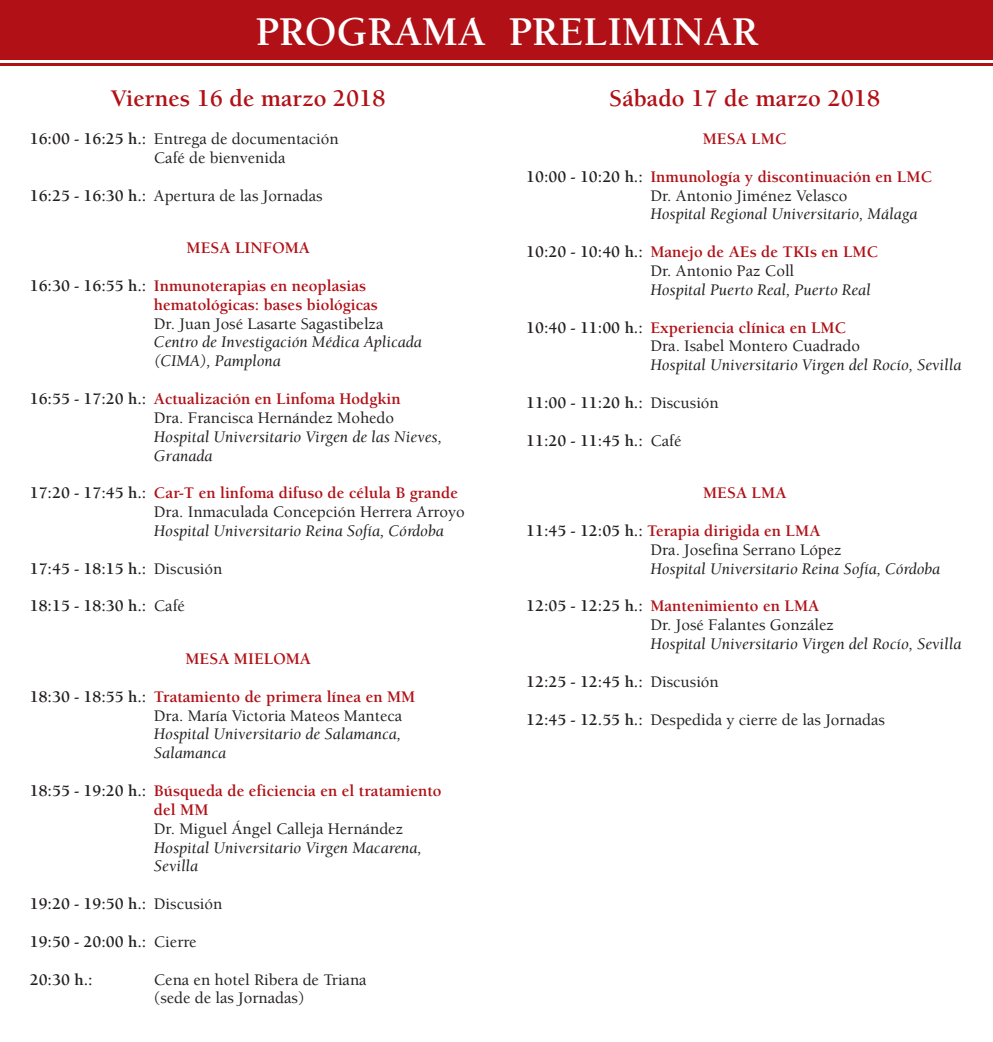
<style>
.page{position:relative;width:993px;height:1042px;background:#fff}
.page>*{position:absolute;margin:0;border:0;box-sizing:border-box;transform-origin:0 0}
.t1{font:700 42px "Berkeley LT";color:#fff}
.t2{font:700 24.5px "Berkeley LT";color:#b01016}
.t3{font:500 16.62px/18.9px "Berkeley LT";color:#231f20}
.t4{font:italic 16.62px/18.9px "Berkeley LT";color:#231f20}
.t5{font:700 16.62px/18.9px "Berkeley LT";color:#b01016}
.t6{font:700 16.62px "Berkeley LT";color:#231f20}
.s1{font-weight:700}
.s2{color:#231f20}
.s3{font-weight:500;color:#231f20}
.s4{font-weight:700;color:#b01016}
.s5{font-weight:500}
</style>
<div class="page">
<div style="left:0;top:0;width:992px;height:60px;background:#b01016"></div>
<hr style="left:0;top:63px;width:992px;height:3px;background:#b01016">
<h1 class="t1" style="left:255px;top:15px;width:504px">PROGRAMA PRELIMINAR</h1>
<h2 class="t2" style="left:111px;top:89px;width:276px">Viernes 16 de marzo 2018</h2>
<p class="t3" style="left:154px;top:131px;width:186px;text-indent:-124px"><span class="s1">16:00 - 16:25 h.:</span> Entrega de documentación<br>Café de bienvenida</p>
<p class="t3" style="left:30px;top:187px;width:294px"><span class="s1">16:25 - 16:30 h.:</span> Apertura de las Jornadas</p>
<p class="t5" style="left:186px;top:240px;width:125px">MESA LINFOMA</p>
<p class="t5" style="left:154px;top:277px;width:225px;text-indent:-124px"><span class="s2">16:30 - 16:55 h.:</span> Inmunoterapias en neoplasias hematológicas: bases biológicas</p>
<p class="t3" style="left:154px;top:315px;width:231px">Dr. Juan José Lasarte Sagastibelza</p>
<p class="t4" style="left:154px;top:334px;width:269px">Centro de Investigación Médica Aplicada (CIMA), Pamplona</p>
<p class="t5" style="left:154px;top:391px;width:248px;text-indent:-124px"><span class="s2">16:55 - 17:20 h.:</span> Actualización en Linfoma Hodgkin<br><span class="s3">Dra. Francisca Hernández Mohedo</span></p>
<p class="t4" style="left:154px;top:428px;width:289px">Hospital Universitario Virgen de las Nieves,<br>Granada</p>
<p class="t3" style="left:154px;top:485px;width:312px;text-indent:-124px"><span class="s1">17:20 - 17:45 h.:</span> <span class="s4">Car-T en linfoma difuso de célula B grande<br></span>Dra. Inmaculada Concepción Herrera Arroyo</p>
<p class="t4" style="left:154px;top:523px;width:291px">Hospital Universitario Reina Sofía, Córdoba</p>
<p class="t6" style="left:30px;top:562px;width:194px">17:45 - 18:15 h.: <span class="s5">Discusión</span></p>
<p class="t6" style="left:30px;top:599px;width:157px">18:15 - 18:30 h.: <span class="s5">Café</span></p>
<p class="t5" style="left:185px;top:651px;width:127px">MESA MIELOMA</p>
<p class="t3" style="left:154px;top:688px;width:263px;text-indent:-124px"><span class="s1">18:30 - 18:55 h.:</span> <span class="s4">Tratamiento de primera línea en MM<br></span>Dra. María Victoria Mateos Manteca</p>
<p class="t4" style="left:154px;top:726px;width:248px">Hospital Universitario de Salamanca,<br>Salamanca</p>
<p class="t5" style="left:154px;top:782px;width:289px;text-indent:-124px"><span class="s2">18:55 - 19:20 h.:</span> Búsqueda de eficiencia en el tratamiento del MM</p>
<p class="t3" style="left:154px;top:820px;width:250px">Dr. Miguel Ángel Calleja Hernández</p>
<p class="t4" style="left:154px;top:839px;width:269px">Hospital Universitario Virgen Macarena,<br>Sevilla</p>
<p class="t6" style="left:30px;top:897px;width:194px">19:20 - 19:50 h.: <span class="s5">Discusión</span></p>
<p class="t6" style="left:30px;top:935px;width:168px">19:50 - 20:00 h.: <span class="s5">Cierre</span></p>
<p class="t6" style="left:30px;top:972px;width:64px">20:30 h.:</p>
<p class="t3" style="left:154px;top:971px;width:214px">Cena en hotel Ribera de Triana (sede de las Jornadas)</p>
<h2 class="t2" style="left:609px;top:89px;width:272px">Sábado 17 de marzo 2018</h2>
<p class="t5" style="left:702px;top:131px;width:85px">MESA LMC</p>
<p class="t5" style="left:650px;top:168px;width:283px;text-indent:-124px"><span class="s2">10:00 - 10:20 h.:</span> Inmunología y discontinuación en LMC<br><span class="s3">Dr. Antonio Jiménez Velasco</span></p>
<p class="t4" style="left:650px;top:206px;width:268px">Hospital Regional Universitario, Málaga</p>
<p class="t5" style="left:650px;top:244px;width:229px;text-indent:-124px"><span class="s2">10:20 - 10:40 h.:</span> Manejo de AEs de TKIs en LMC<br><span class="s3">Dr. Antonio Paz Coll</span></p>
<p class="t4" style="left:650px;top:281px;width:222px">Hospital Puerto Real, Puerto Real</p>
<p class="t3" style="left:650px;top:319px;width:211px;text-indent:-124px"><span class="s1">10:40 - 11:00 h.:</span> <span class="s4">Experiencia clínica en LMC<br></span>Dra. Isabel Montero Cuadrado</p>
<p class="t4" style="left:650px;top:357px;width:312px">Hospital Universitario Virgen del Rocío, Sevilla</p>
<p class="t6" style="left:526px;top:396px;width:194px">11:00 - 11:20 h.: <span class="s5">Discusión</span></p>
<p class="t6" style="left:526px;top:434px;width:157px">11:20 - 11:45 h.: <span class="s5">Café</span></p>
<p class="t5" style="left:702px;top:485px;width:85px">MESA LMA</p>
<p class="t3" style="left:650px;top:523px;width:193px;text-indent:-124px"><span class="s1">11:45 - 12:05 h.:</span> <span class="s4">Terapia dirigida en LMA<br></span>Dra. Josefina Serrano López</p>
<p class="t4" style="left:650px;top:560px;width:291px">Hospital Universitario Reina Sofía, Córdoba</p>
<p class="t3" style="left:650px;top:598px;width:185px;text-indent:-124px"><span class="s1">12:05 - 12:25 h.:</span> <span class="s4">Mantenimiento en LMA<br></span>Dr. José Falantes González</p>
<p class="t4" style="left:650px;top:636px;width:312px">Hospital Universitario Virgen del Rocío, Sevilla</p>
<p class="t6" style="left:526px;top:675px;width:194px">12:25 - 12:45 h.: <span class="s5">Discusión</span></p>
<p class="t3" style="left:526px;top:711px;width:360px"><span class="s1">12:45 - 12.55 h.:</span> Despedida y cierre de las Jornadas</p>
</div>
